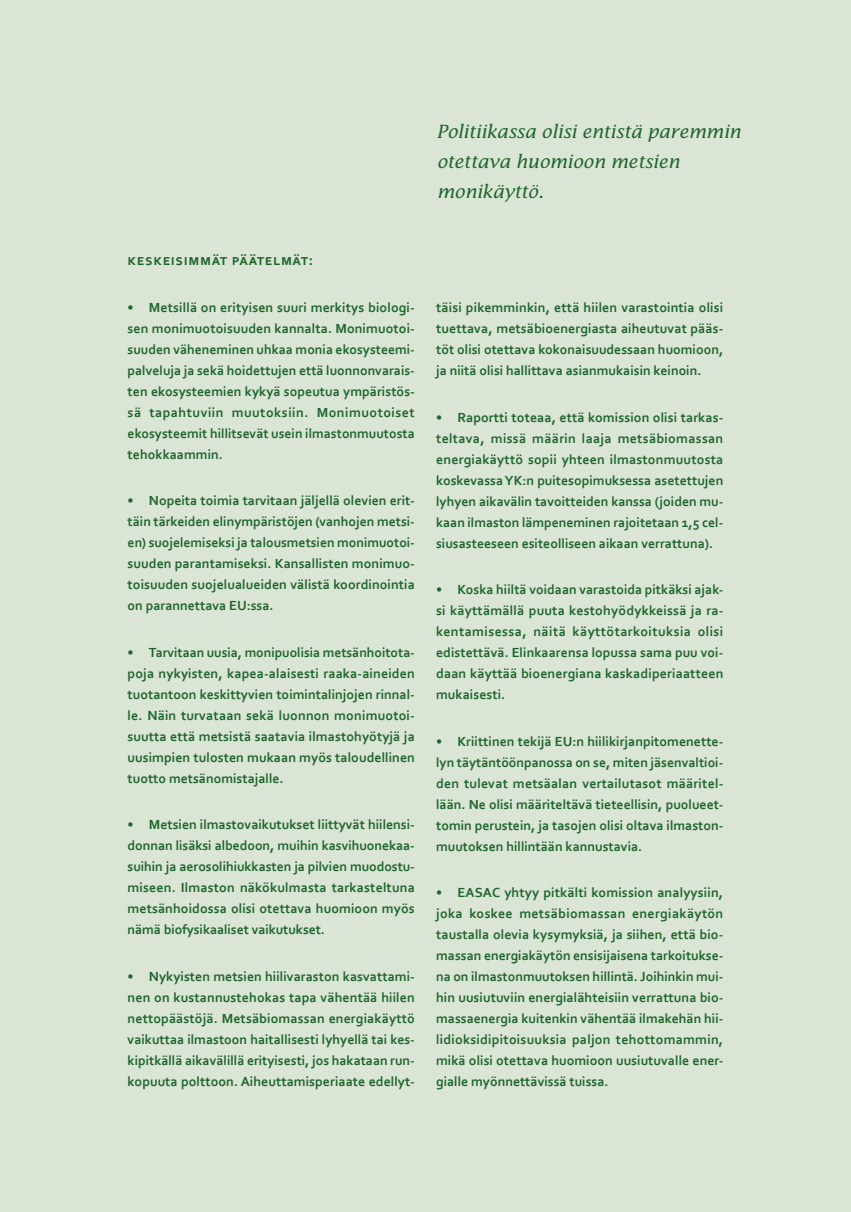
<style>
.page{position:relative;width:851px;height:1212px;background:#fff}
.page>*{position:absolute;margin:0;border:0;box-sizing:border-box;transform-origin:0 0}
.t1{font:italic 18.3px/30px "Lucida Std";letter-spacing:-.015em;color:#1e662b}
.t2{font:700 15.3px "Corbel";letter-spacing:.04em;color:#1e662b}
.t3{font:700 13.8px/21px "Corbel";color:#1e662b;text-align:justify}
</style>
<div class="page">
<hr style="left:850px;top:0;width:1px;height:1212px;background:#66945f">
<div style="left:0;top:0;width:850px;height:1212px;background:#dae5d5"></div>
<h1 class="t1" style="left:436px;top:116px;width:305px">Politiikassa olisi entistä paremmin otettava huomioon metsien monikäyttö.</h1>
<p class="t2" style="left:128px;top:251px;width:187px">keskeisimmät päätelmät:</p>
<p class="t3" style="left:128px;top:296px;width:289px">• Metsillä on erityisen suuri merkitys biologi&shy;sen monimuotoisuuden kannalta. Monimuotoi&shy;suuden väheneminen uhkaa monia ekosysteemi&shy;palveluja ja sekä hoidettujen että luonnonvarais&shy;ten ekosysteemien kykyä sopeutua ympäristös&shy;sä tapahtuviin muutoksiin. Monimuotoiset ekosysteemit hillitsevät usein ilmastonmuutosta tehokkaammin.</p>
<p class="t3" style="left:128px;top:490px;width:289px">• Nopeita toimia tarvitaan jäljellä olevien erit&shy;täin tärkeiden elinympäristöjen (vanhojen metsi&shy;en) suojelemiseksi ja talousmetsien monimuotoi&shy;suuden parantamiseksi. Kansallisten monimuo&shy;toisuuden suojelualueiden välistä koordinointia on parannettava EU:ssa.</p>
<p class="t3" style="left:128px;top:641px;width:289px">• Tarvitaan uusia, monipuolisia metsänhoitota&shy;poja nykyisten, kapea-alaisesti raaka-aineiden tuotantoon keskittyvien toimintalinjojen rinnal&shy;le. Näin turvataan sekä luonnon monimuotoi&shy;suutta että metsistä saatavia ilmastohyötyjä ja uusimpien tulosten mukaan myös taloudellinen tuotto metsänomistajalle.</p>
<p class="t3" style="left:128px;top:814px;width:289px">• Metsien ilmastovaikutukset liittyvät hiilensi&shy;donnan lisäksi albedoon, muihin kasvihuonekaa&shy;suihin ja aerosolihiukkasten ja pilvien muodostu&shy;miseen. Ilmaston näkökulmasta tarkasteltuna metsänhoidossa olisi otettava huomioon myös nämä biofysikaaliset vaikutukset.</p>
<p class="t3" style="left:128px;top:965px;width:289px">• Nykyisten metsien hiilivaraston kasvattami&shy;nen on kustannustehokas tapa vähentää hiilen nettopäästöjä. Metsäbiomassan energiakäyttö vaikuttaa ilmastoon haitallisesti lyhyellä tai kes&shy;kipitkällä aikavälillä erityisesti, jos hakataan run&shy;kopuuta polttoon. Aiheuttamisperiaate edellyt-</p>
<p class="t3" style="left:436px;top:297px;width:289px">täisi pikemminkin, että hiilen varastointia olisi tuettava, metsäbioenergiasta aiheutuvat pääs&shy;töt olisi otettava kokonaisuudessaan huomioon, ja niitä olisi hallittava asianmukaisin keinoin.</p>
<p class="t3" style="left:436px;top:406px;width:289px">• Raportti toteaa, että komission olisi tarkas&shy;teltava, missä määrin laaja metsäbiomassan energiakäyttö sopii yhteen ilmastonmuutosta koskevassa YK:n puitesopimuksessa asetettujen lyhyen aikavälin tavoitteiden kanssa (joiden mu&shy;kaan ilmaston lämpeneminen rajoitetaan 1,5 cel&shy;siusasteeseen esiteolliseen aikaan verrattuna).</p>
<p class="t3" style="left:436px;top:579px;width:289px">• Koska hiiltä voidaan varastoida pitkäksi ajak&shy;si käyttämällä puuta kestohyödykkeissä ja ra&shy;kentamisessa, näitä käyttötarkoituksia olisi edistettävä. Elinkaarensa lopussa sama puu voi&shy;daan käyttää bioenergiana kaskadiperiaatteen mukaisesti.</p>
<p class="t3" style="left:436px;top:730px;width:289px">• Kriittinen tekijä EU:n hiilikirjanpitomenette&shy;lyn täytäntöönpanossa on se, miten jäsenvaltioi&shy;den tulevat metsäalan vertailutasot määritel&shy;lään. Ne olisi määriteltävä tieteellisin, puolueet&shy;tomin perustein, ja tasojen olisi oltava ilmaston&shy;muutoksen hillintään kannustavia.</p>
<p class="t3" style="left:436px;top:882px;width:289px">• EASAC yhtyy pitkälti komission analyysiin, joka koskee metsäbiomassan energiakäytön taustalla olevia kysymyksiä, ja siihen, että bio&shy;massan energiakäytön ensisijaisena tarkoitukse&shy;na on ilmastonmuutoksen hillintä. Joihinkin mui&shy;hin uusiutuviin energialähteisiin verrattuna bio&shy;massaenergia kuitenkin vähentää ilmakehän hii&shy;lidioksidipitoisuuksia paljon tehottomammin, mikä olisi otettava huomioon uusiutuvalle ener&shy;gialle myönnettävissä tuissa.</p>
</div>
